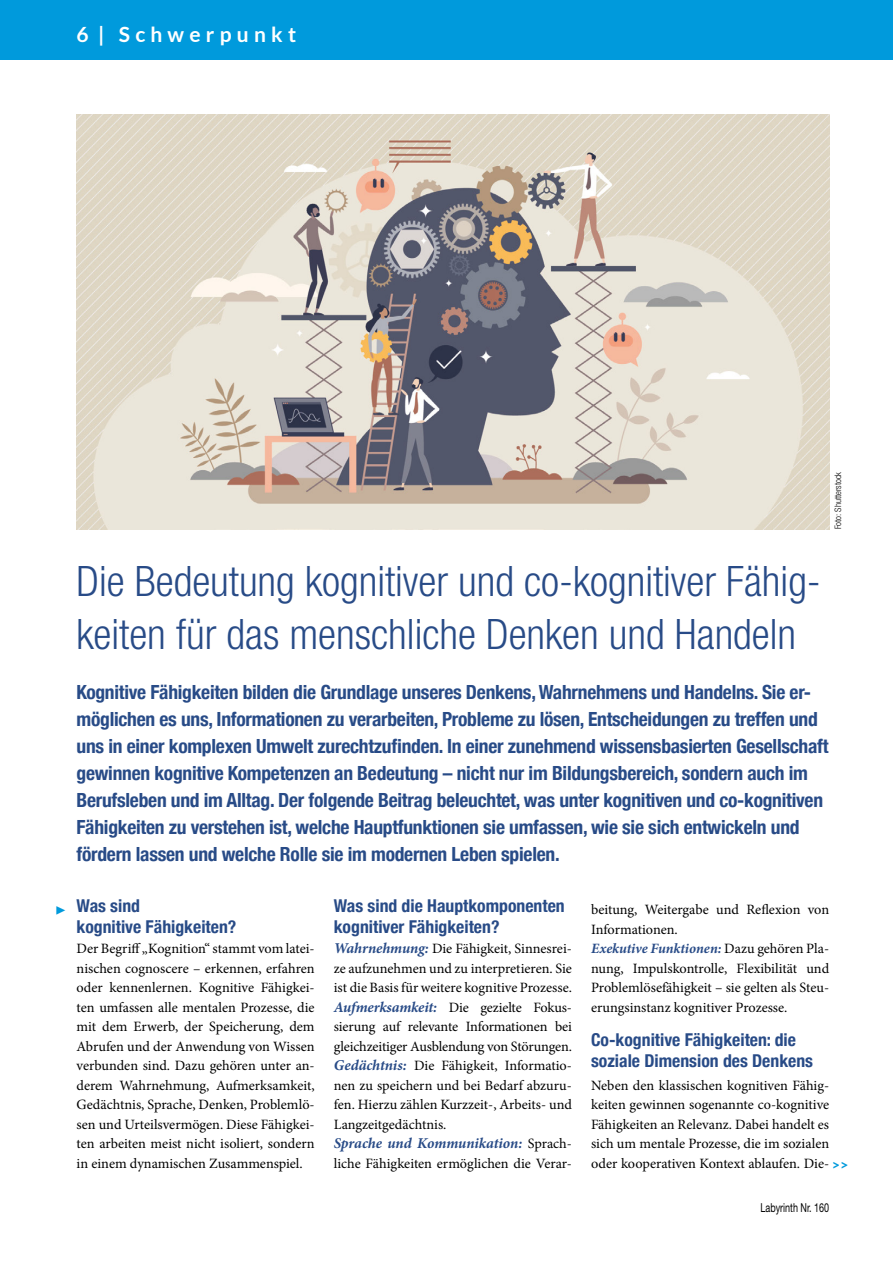
<style>
.page{position:relative;width:893px;height:1263px;background:#fff}
.page>*{position:absolute;margin:0;border:0;box-sizing:border-box;transform-origin:0 0}
.t1{font:300 condensed 42px/52.5px "Helvetica Neue LT Std";color:#284b87}
.t2{font:700 21px "Lato";letter-spacing:.25em;color:#fff}
.t3{font:700 condensed 19.5px/27px "Helvetica Neue";letter-spacing:-.015em;color:#284b87}
.t4{font:18px "Minion Pro";color:#009adc}
.t5{font:700 condensed 17.7px/21px "Helvetica Neue";color:#284b87}
.t6{font:italic 700 15px "Minion Pro";letter-spacing:-.005em;color:#284b87}
.t7{font:14.25px/19.5px "Minion Pro";color:#000;text-align:justify}
.t8{font:700 14.25px "Lato";color:#009adc}
.t9{font:12.3px "Helvetica Neue LT Pro";color:#000;scale:.73 1}
.t10{font:300 condensed 9px "Helvetica Neue LT Std";color:#000}
.s1{font-weight:700;font-style:italic;font-size:15px;color:#284b87}
.s2{font-weight:400;font-style:normal;font-size:14.25px;color:#000}
.s3{font-weight:700;font-style:italic;color:#284b87}
</style>
<div class="page">
<div style="left:0;top:0;width:893px;height:60px;background:#009adc"></div>
<img style="left:77px;top:115px;width:752px;height:414px">
<h2 class="t2" style="left:77px;top:23px;width:221px">6 | Schwerpunkt</h2>
<p class="t10" style="left:833px;top:529px;width:59px;rotate:-90deg">Foto: Shutterstock</p>
<h1 class="t1" style="left:77px;top:555px;width:746px">Die Bedeutung kognitiver und co-kognitiver Fähig&shy;keiten für das menschliche Denken und Handeln</h1>
<p class="t3" style="left:77px;top:677px;width:753px">Kognitive Fähigkeiten bilden die Grundlage unseres Denkens, Wahrnehmens und Handelns. Sie er&shy;möglichen es uns, Informationen zu verarbeiten, Probleme zu lösen, Entscheidungen zu treffen und uns in einer komplexen Umwelt zurechtzufinden. In einer zunehmend wissensbasierten Gesellschaft gewinnen kognitive Kompetenzen an Bedeutung – nicht nur im Bildungsbereich, sondern auch im Berufsleben und im Alltag. Der folgende Beitrag beleuchtet, was unter kognitiven und co-kognitiven Fähigkeiten zu verstehen ist, welche Hauptfunktionen sie umfassen, wie sie sich entwickeln und fördern lassen und welche Rolle sie im modernen Leben spielen.</p>
<p class="t4" style="left:55px;top:897px;width:12px">▶</p>
<p class="t5" style="left:77px;top:894px;width:161px">Was sind<br>kognitive Fähigkeiten?</p>
<p class="t7" style="left:77px;top:939px;width:240px">Der Begriff „Kognition“ stammt vom latei&shy;nischen cognoscere – erkennen, erfahren oder kennenlernen. Kognitive Fähigkei&shy;ten umfassen alle mentalen Prozesse, die mit dem Erwerb, der Speicherung, dem Abrufen und der Anwendung von Wissen verbunden sind. Dazu gehören unter an&shy;derem Wahrnehmung, Aufmerksamkeit, Gedächtnis, Sprache, Denken, Problemlö&shy;sen und Urteilsvermögen. Diese Fähigkei&shy;ten arbeiten meist nicht isoliert, sondern in einem dynamischen Zusammenspiel.</p>
<p class="t5" style="left:334px;top:894px;width:232px">Was sind die Hauptkomponenten kognitiver Fähigkeiten?</p>
<p class="t7" style="left:334px;top:939px;width:240px"><span class="s1">Wahrnehmung:</span> Die Fähigkeit, Sinnesrei&shy;ze aufzunehmen und zu interpretieren. Sie ist die Basis für weitere kognitive Prozesse.<br><span class="s1">Aufmerksamkeit:</span> Die gezielte Fokus&shy;sierung auf relevante Informationen bei gleichzeitiger Ausblendung von Störungen.<br><span class="s1">Gedächtnis:</span> Die Fähigkeit, Informatio&shy;nen zu speichern und bei Bedarf abzuru&shy;fen. Hierzu zählen Kurzzeit-, Arbeits- und Langzeitgedächtnis.</p>
<p class="t6" style="left:334px;top:1133px;width:240px">Sprache und Kommunikation: <span class="s2">Sprach-</span></p>
<p class="t7" style="left:334px;top:1154px;width:240px">liche Fähigkeiten ermöglichen die Verar-</p>
<p class="t7" style="left:591px;top:900px;width:240px;text-align:left">beitung, Weitergabe und Reflexion von Informationen.<br><span class="s3">Exekutive Funktionen:</span> Dazu gehören Pla&shy;nung, Impulskontrolle, Flexibilität und Problemlösefähigkeit – sie gelten als Steu&shy;erungsinstanz kognitiver Prozesse.</p>
<p class="t5" style="left:591px;top:1028px;width:224px">Co-kognitive Fähigkeiten: die soziale Dimension des Denkens</p>
<p class="t7" style="left:591px;top:1076px;width:240px">Neben den klassischen kognitiven Fähig&shy;keiten gewinnen sogenannte co-kognitive Fähigkeiten an Relevanz. Dabei handelt es sich um mentale Prozesse, die im sozialen oder kooperativen Kontext ablaufen. Die-</p>
<p class="t8" style="left:832px;top:1156px;width:18px">&gt;&gt;</p>
<p class="t9" style="left:760px;top:1200px;width:96px">Labyrinth Nr. 160</p>
</div>
